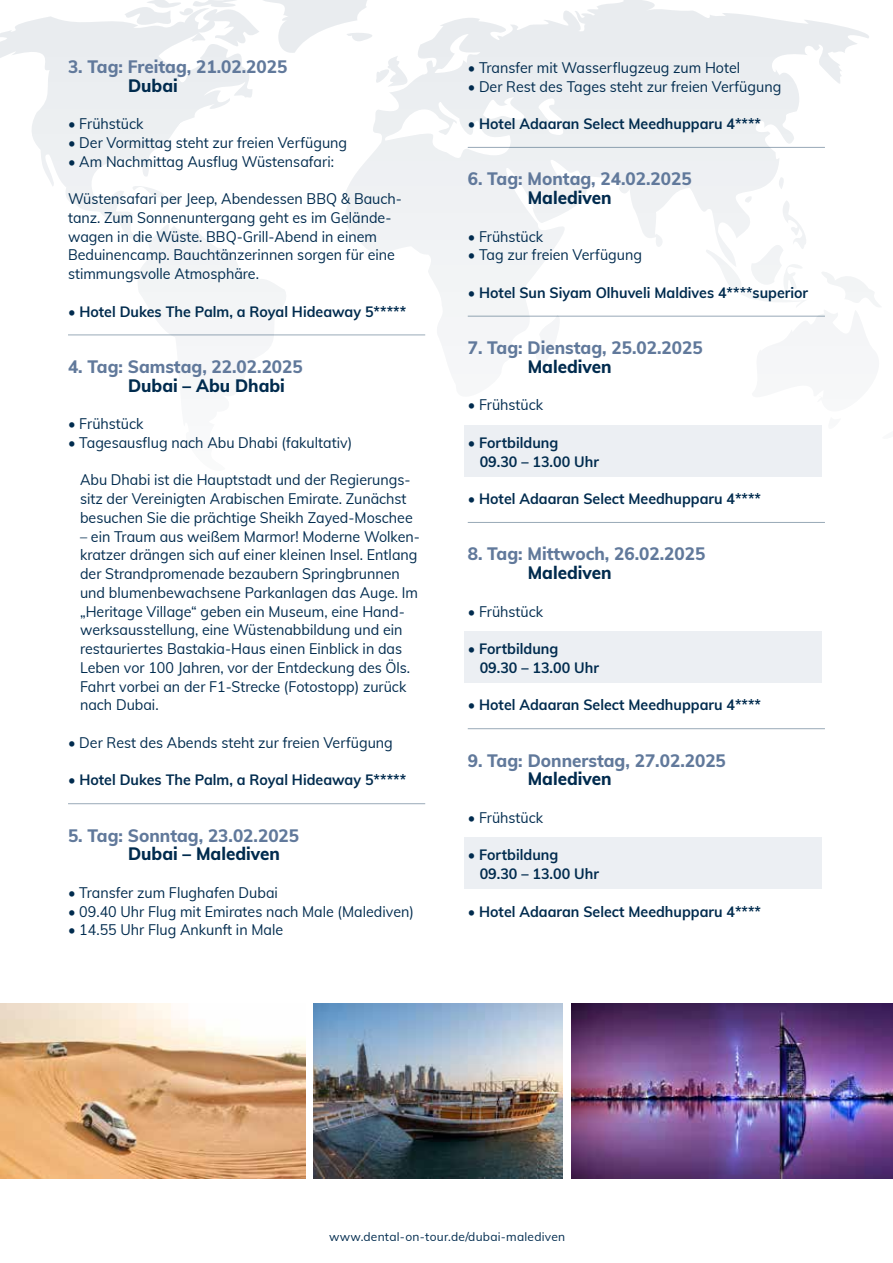
<style>
.page{position:relative;width:893px;height:1263px;background:#fff}
.page>*{position:absolute;margin:0;border:0;box-sizing:border-box;transform-origin:0 0}
.t1{font:800 18px "Muli";color:#61799b;scale:.95 1}
.t2{font:800 18px "Muli";color:#002b4e;scale:.95 1}
.t3{font:15px/18.8px "Muli";color:#002b4e;scale:.95 1}
.t4{font:700 15px/18.8px "Muli";color:#002b4e;scale:.95 1}
.t5{font:12px "Muli";letter-spacing:.02em;color:#002b4e}
</style>
<div class="page">
<svg style="left:0;top:0;width:881px;height:472px"></svg>
<div style="left:465px;top:425px;width:357px;height:51px;background:#eceff3"></div>
<div style="left:465px;top:631px;width:357px;height:51px;background:#eceff3"></div>
<div style="left:465px;top:838px;width:357px;height:51px;background:#eceff3"></div>
<hr style="left:68px;top:335px;width:357px;height:1px;background:#002b4e">
<hr style="left:68px;top:803px;width:357px;height:1px;background:#002b4e">
<hr style="left:468px;top:147px;width:357px;height:1px;background:#002b4e">
<hr style="left:468px;top:316px;width:357px;height:1px;background:#002b4e">
<hr style="left:468px;top:522px;width:357px;height:1px;background:#002b4e">
<hr style="left:468px;top:728px;width:357px;height:1px;background:#002b4e">
<img style="left:571px;top:1004px;width:322px;height:174px">
<img style="left:0;top:1004px;width:306px;height:174px">
<img style="left:314px;top:1004px;width:249px;height:174px">
<p class="t1" style="left:68px;top:53px;width:232px">3. Tag: Freitag, 21.02.2025</p>
<p class="t2" style="left:128px;top:72px;width:54px">Dubai</p>
<p class="t3" style="left:68px;top:114px;width:81px">• Frühstück</p>
<p class="t3" style="left:68px;top:132px;width:295px">• Der Vormittag steht zur freien Verfügung</p>
<p class="t3" style="left:68px;top:151px;width:281px">• Am Nachmittag Ausflug Wüstensafari:</p>
<p class="t3" style="left:68px;top:189px;width:353px">Wüstensafari per Jeep, Abendessen BBQ &amp; Bauch&shy;tanz. Zum Sonnenuntergang geht es im Gelände&shy;wagen in die Wüste. BBQ-Grill-Abend in einem Beduinencamp. Bauchtänzerinnen sorgen für eine stimmungsvolle Atmosphäre.</p>
<p class="t4" style="left:68px;top:301px;width:357px">• Hotel Dukes The Palm, a Royal Hideaway 5*****</p>
<p class="t1" style="left:68px;top:353px;width:249px">4. Tag: Samstag, 22.02.2025</p>
<p class="t2" style="left:128px;top:372px;width:167px">Dubai – Abu Dhabi</p>
<p class="t3" style="left:68px;top:414px;width:81px">• Frühstück</p>
<p class="t3" style="left:68px;top:432px;width:301px">• Tagesausflug nach Abu Dhabi (fakultativ)</p>
<p class="t3" style="left:80px;top:470px;width:352px">Abu Dhabi ist die Hauptstadt und der Regierungs&shy;sitz der Vereinigten Arabischen Emirate. Zunächst besuchen Sie die prächtige Sheikh Zayed-Moschee</p>
<p class="t3" style="left:80px;top:526px;width:359px">– ein Traum aus weißem Marmor! Moderne Wolken&shy;kratzer drängen sich auf einer kleinen Insel. Entlang der Strandpromenade bezaubern Springbrunnen und blumenbewachsene Parkanlagen das Auge. Im „Heritage Village“ geben ein Museum, eine Hand&shy;werksausstellung, eine Wüstenabbildung und ein restauriertes Bastakia-Haus einen Einblick in das Leben vor 100 Jahren, vor der Entdeckung des Öls.<br>Fahrt vorbei an der F1-Strecke (Fotostopp) zurück nach Dubai.</p>
<p class="t3" style="left:68px;top:732px;width:343px">• Der Rest des Abends steht zur freien Verfügung</p>
<p class="t4" style="left:68px;top:770px;width:357px">• Hotel Dukes The Palm, a Royal Hideaway 5*****</p>
<p class="t1" style="left:68px;top:822px;width:245px">5. Tag: Sonntag, 23.02.2025</p>
<p class="t2" style="left:128px;top:841px;width:162px">Dubai – Malediven</p>
<p class="t3" style="left:68px;top:882px;width:222px">• Transfer zum Flughafen Dubai</p>
<p class="t3" style="left:68px;top:901px;width:366px">• 09.40 Uhr Flug mit Emirates nach Male (Malediven)</p>
<p class="t3" style="left:68px;top:920px;width:228px">• 14.55 Uhr Flug Ankunft in Male</p>
<p class="t3" style="left:468px;top:57px;width:288px">• Transfer mit Wasserflugzeug zum Hotel</p>
<p class="t3" style="left:468px;top:76px;width:332px">• Der Rest des Tages steht zur freien Verfügung</p>
<p class="t4" style="left:468px;top:113px;width:310px">• Hotel Adaaran Select Meedhupparu 4****</p>
<p class="t1" style="left:468px;top:166px;width:237px">6. Tag: Montag, 24.02.2025</p>
<p class="t2" style="left:528px;top:184px;width:90px">Malediven</p>
<p class="t3" style="left:468px;top:226px;width:81px">• Frühstück</p>
<p class="t3" style="left:468px;top:245px;width:185px">• Tag zur freien Verfügung</p>
<p class="t4" style="left:468px;top:282px;width:360px">• Hotel Sun Siyam Olhuveli Maldives 4****superior</p>
<p class="t1" style="left:468px;top:334px;width:249px">7. Tag: Dienstag, 25.02.2025</p>
<p class="t2" style="left:528px;top:353px;width:90px">Malediven</p>
<p class="t3" style="left:468px;top:395px;width:81px">• Frühstück</p>
<p class="t4" style="left:480px;top:432px;width:127px;text-indent:-12px">• Fortbildung<br>09.30 – 13.00 Uhr</p>
<p class="t4" style="left:468px;top:488px;width:310px">• Hotel Adaaran Select Meedhupparu 4****</p>
<p class="t1" style="left:468px;top:541px;width:251px">8. Tag: Mittwoch, 26.02.2025</p>
<p class="t2" style="left:528px;top:559px;width:90px">Malediven</p>
<p class="t3" style="left:468px;top:601px;width:81px">• Frühstück</p>
<p class="t4" style="left:480px;top:638px;width:127px;text-indent:-12px">• Fortbildung<br>09.30 – 13.00 Uhr</p>
<p class="t4" style="left:468px;top:695px;width:310px">• Hotel Adaaran Select Meedhupparu 4****</p>
<p class="t1" style="left:468px;top:747px;width:273px">9. Tag: Donnerstag, 27.02.2025</p>
<p class="t2" style="left:528px;top:766px;width:90px">Malediven</p>
<p class="t3" style="left:468px;top:807px;width:81px">• Frühstück</p>
<p class="t4" style="left:480px;top:845px;width:127px;text-indent:-12px">• Fortbildung<br>09.30 – 13.00 Uhr</p>
<p class="t4" style="left:468px;top:901px;width:310px">• Hotel Adaaran Select Meedhupparu 4****</p>
<p class="t5" style="left:329px;top:1228px;width:238px">www.dental-on-tour.de/dubai-malediven</p>
</div>
